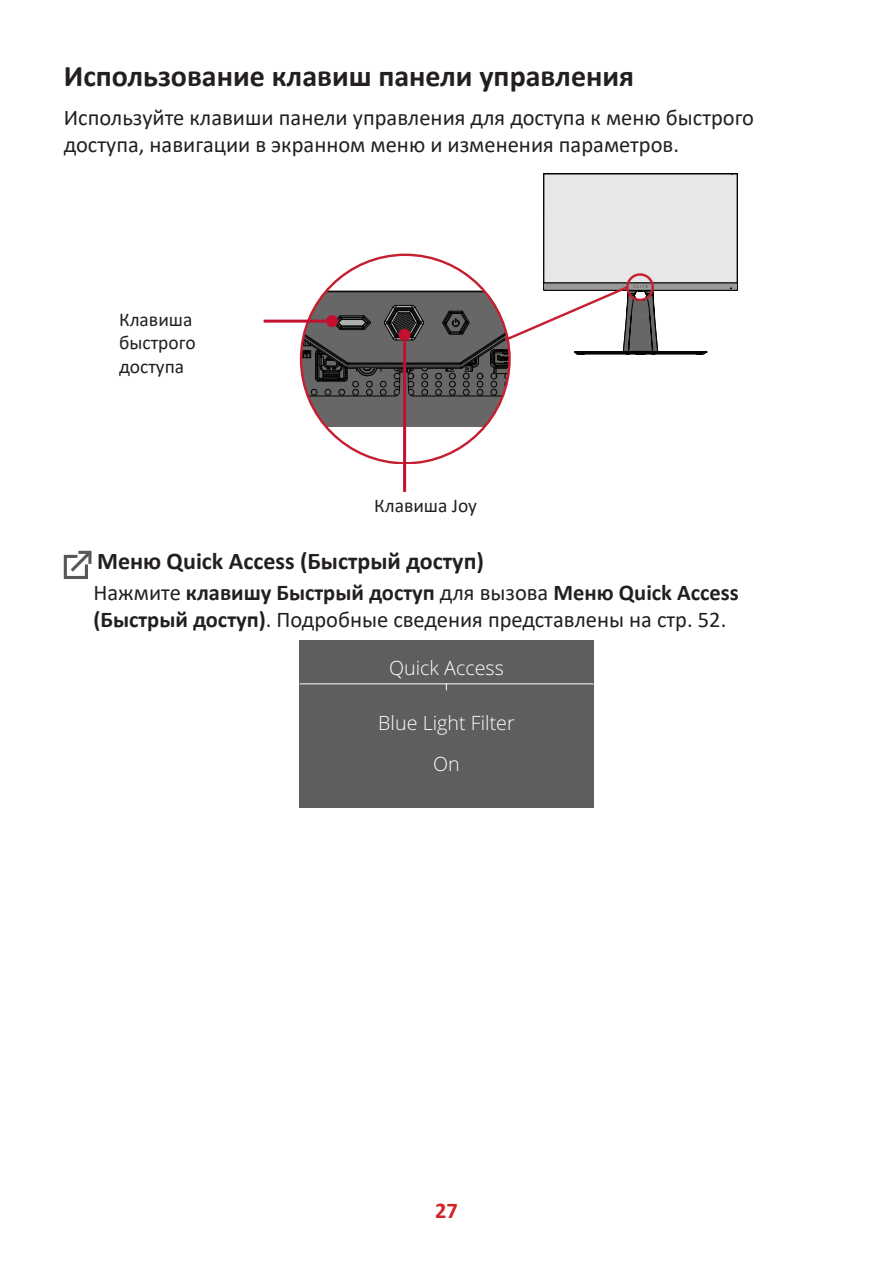
<style>
.page{position:relative;width:893px;height:1263px;background:#fff}
.page>*{position:absolute;margin:0;border:0;box-sizing:border-box;transform-origin:0 0}
.t1{font:700 30px "Calibri";color:#231f20}
.t2{font:700 24px "Calibri";color:#231f20}
.t3{font:22.5px/27px "Calibri";color:#231f20}
.t4{font:700 22.5px "Calibri";color:#d1232a}
.t5{font:300 19.65px/41.4px "Open Sans";color:#fff;text-align:center}
.t6{font:19.5px/23.4px "Calibri";color:#231f20}
.s1{font-weight:700}
</style>
<div class="page">
<svg style="left:543px;top:173px;width:195px;height:182px"></svg>
<div style="left:626px;top:273px;width:28px;height:28px;border:2px solid #c42032;border-radius:50%"></div>
<svg style="left:300px;top:252px;width:331px;height:211px"></svg>
<hr style="left:264px;top:320px;width:68px;height:3px;background:#c3102f">
<div style="left:326px;top:315px;width:12px;height:12px;background:#c3102f;border-radius:50%"></div>
<hr style="left:403px;top:335px;width:3px;height:157px;background:#c3102f">
<div style="left:399px;top:329px;width:12px;height:12px;background:#c3102f;border-radius:50%"></div>
<div style="left:299px;top:640px;width:295px;height:168px;background:#5e5e61"></div>
<hr style="left:300px;top:684px;width:293px;height:1px;background:#fff">
<svg style="left:64px;top:551px;width:28px;height:28px"></svg>
<h1 class="t1" style="left:64px;top:55px;width:572px">Использование клавиш панели управления</h1>
<p class="t3" style="left:64px;top:103px;width:692px">Используйте клавиши панели управления для доступа к меню быстрого доступа, навигации в экранном меню и изменения параметров.</p>
<p class="t6" style="left:119px;top:307px;width:78px">Клавиша быстрого доступа</p>
<p class="t6" style="left:374px;top:493px;width:104px">Клавиша Joy</p>
<p class="t2" style="left:97px;top:544px;width:388px">Меню Quick Access (Быстрый доступ)</p>
<p class="t3" style="left:94px;top:578px;width:647px">Нажмите <span class="s1">клавишу Быстрый доступ</span> для вызова <span class="s1">Меню Quick Access (Быстрый доступ)</span>. Подробные сведения представлены на стр. 52.</p>
<p class="t5" style="left:389px;top:649px;width:116px">Quick Access</p>
<p class="t5" style="left:378px;top:704px;width:138px">Blue Light Filter<br>On</p>
<p class="t4" style="left:435px;top:1202px;width:24px">27</p>
</div>
